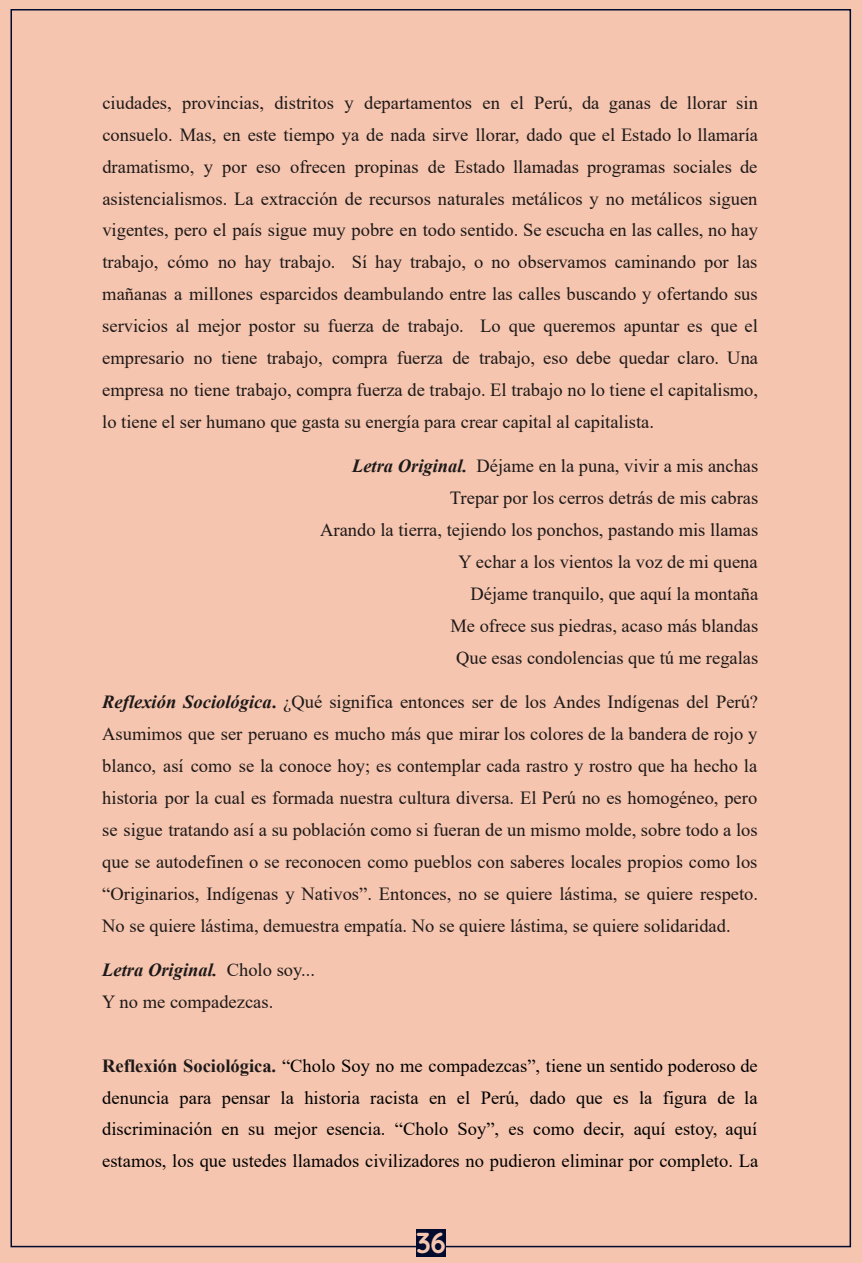
<style>
.page{position:relative;width:862px;height:1263px;background:#fff}
.page>*{position:absolute;margin:0;border:0;box-sizing:border-box;transform-origin:0 0}
.t1{font:300 29.1px "Quicksand";color:#f5c5af}
.t2{font:18.45px/32px "Times New Roman";color:#202124;text-align:justify}
.t3{font:18.45px/32px "Times New Roman";color:#000;text-align:justify}
.s1{font-weight:700;font-style:italic}
.s2{font-weight:700}
.s3{font-weight:700;color:#202124}
</style>
<div class="page">
<div style="left:0;top:0;width:861px;height:1263px;background:#f5c5af"></div>
<div style="left:416px;top:1229px;width:30px;height:28px;background:#010b2d"></div>
<p class="t2" style="left:102px;top:86px;width:657px">ciudades, provincias, distritos y departamentos en el Perú, da ganas de llorar sin consuelo. Mas, en este tiempo ya de nada sirve llorar, dado que el Estado lo llamaría dramatismo, y por eso ofrecen propinas de Estado llamadas programas sociales de asistencialismos. La extracción de recursos naturales metálicos y no metálicos siguen vigentes, pero el país sigue muy pobre en todo sentido. Se escucha en las calles, no hay trabajo, cómo no hay trabajo. Sí hay trabajo, o no observamos caminando por las mañanas a millones esparcidos deambulando entre las calles buscando y ofertando sus servicios al mejor postor su fuerza de trabajo. Lo que queremos apuntar es que el empresario no tiene trabajo, compra fuerza de trabajo, eso debe quedar claro. Una empresa no tiene trabajo, compra fuerza de trabajo. El trabajo no lo tiene el capitalismo, lo tiene el ser humano que gasta su energía para crear capital al capitalista.</p>
<p class="t2" style="left:320px;top:449px;width:439px;text-align:right"><span class="s1">Letra Original.</span> Déjame en la puna, vivir a mis anchas Trepar por los cerros detrás de mis cabras<br>Arando la tierra, tejiendo los ponchos, pastando mis llamas Y echar a los vientos la voz de mi quena<br>Déjame tranquilo, que aquí la montaña<br>Me ofrece sus piedras, acaso más blandas<br>Que esas condolencias que tú me regalas</p>
<p class="t2" style="left:102px;top:685px;width:657px"><span class="s1">Reflexión Sociológica</span><span class="s2">.</span> ¿Qué significa entonces ser de los Andes Indígenas del Perú?<br>Asumimos que ser peruano es mucho más que mirar los colores de la bandera de rojo y blanco, así como se la conoce hoy; es contemplar cada rastro y rostro que ha hecho la historia por la cual es formada nuestra cultura diversa. El Perú no es homogéneo, pero se sigue tratando así a su población como si fueran de un mismo molde, sobre todo a los que se autodefinen o se reconocen como pueblos con saberes locales propios como los “Originarios, Indígenas y Nativos”. Entonces, no se quiere lástima, se quiere respeto.<br>No se quiere lástima, demuestra empatía. No se quiere lástima, se quiere solidaridad.</p>
<p class="t2" style="left:102px;top:953px;width:214px"><span class="s1">Letra Original.</span> Cholo soy...<br>Y no me compadezcas.</p>
<p class="t3" style="left:102px;top:1049px;width:657px"><span class="s3">Reflexión Sociológica.</span> “Cholo Soy no me compadezcas”, tiene un sentido poderoso de denuncia para pensar la historia racista en el Perú, dado que es la figura de la discriminación en su mejor esencia. “Cholo Soy”, es como decir, aquí estoy, aquí estamos, los que ustedes llamados civilizadores no pudieron eliminar por completo. La</p>
<h1 class="t1" style="left:416px;top:1220px;width:32px">36</h1>
</div>
